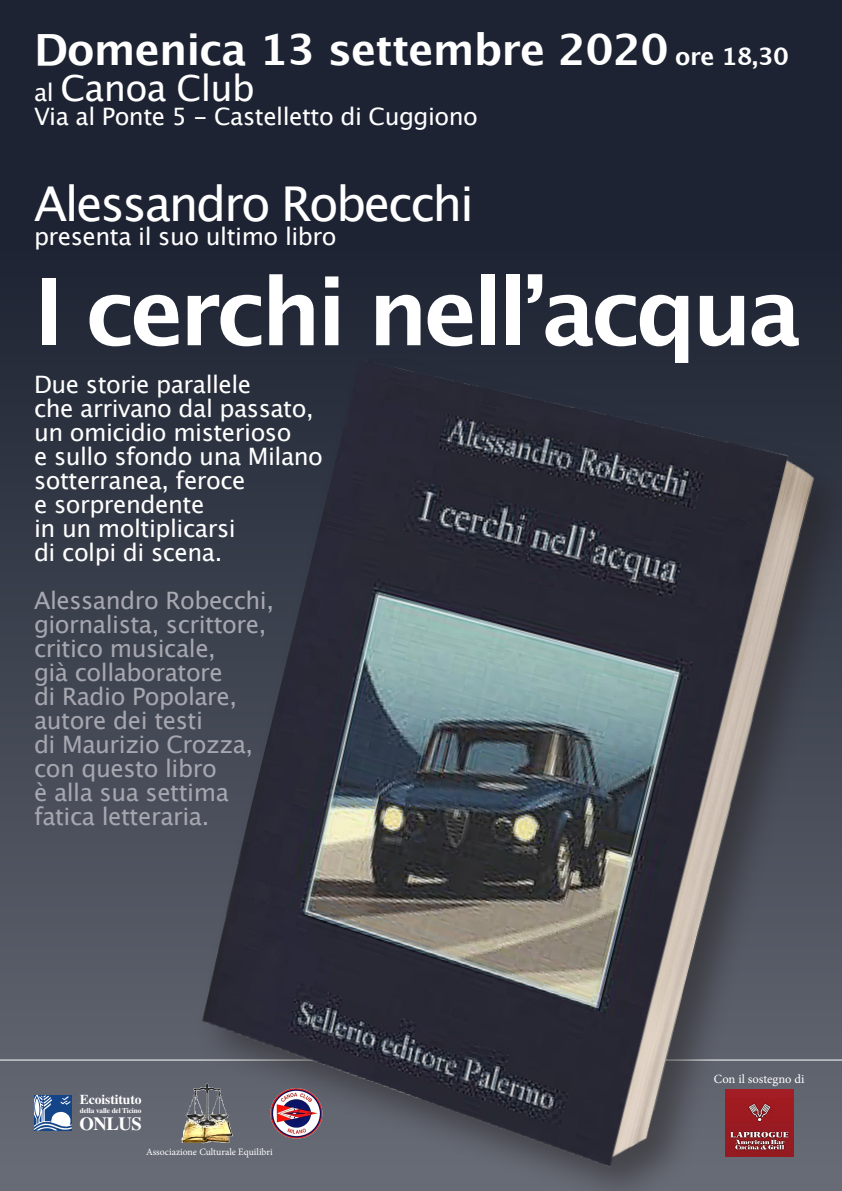
<style>
.page{position:relative;width:842px;height:1191px;background:#fff}
.page>*{position:absolute;margin:0;border:0;box-sizing:border-box;transform-origin:0 0}
.t1{font:700 92px "Lucida Grande";letter-spacing:-.05em;color:#fff}
.t2{font:48px "Lucida Grande";letter-spacing:-.05em;color:#fff}
.t3{font:700 43px "Lucida Grande";letter-spacing:-.02em;color:#fff}
.t4{font:36px "Lucida Grande";letter-spacing:-.02em;color:#fff}
.t5{font:24px "Lucida Grande";letter-spacing:-.02em;color:#fff}
.t6{font:24px "Lucida Grande";letter-spacing:-.02em;color:#a6a7af}
.t7{font:700 18.6px "Times LT Std";letter-spacing:-.02em;color:#fff}
.t8{font:700 13.5px "Times LT Std";letter-spacing:-.005em;color:#fff}
.t9{font:12.5px "Minion Pro";color:#fff}
.t10{font:9.8px "Minion Pro";color:#fff}
.t11{font:700 7.3px "Times LT Std";letter-spacing:-.015em;color:#fff}
.s1{font-size:24px}
</style>
<div class="page">
<div style="left:0;top:0;width:842px;height:1191px;background:linear-gradient(to bottom,#111727,#666a74)"></div>
<hr style="left:0;top:1059px;width:842px;height:1px;background:#fff">
<div style="left:34px;top:1094px;width:38px;height:36px;background:#61656f"></div>
<svg style="left:34px;top:1095px;width:38px;height:35px"></svg>
<img style="left:186px;top:343px;width:646px;height:845px">
<img style="left:180px;top:1083px;width:53px;height:60px">
<img style="left:267px;top:1086px;width:58px;height:54px">
<img style="left:725px;top:1089px;width:68px;height:68px">
<p class="t3" style="left:34px;top:15px;width:756px">Domenica 13 settembre 2020 <span class="s1">ore 18,30</span></p>
<p class="t4" style="left:34px;top:68px;width:222px"><span class="s1">al</span> Canoa Club</p>
<p class="t5" style="left:34px;top:103px;width:445px">Via al Ponte 5 - Castelletto di Cuggiono</p>
<p class="t2" style="left:34px;top:176px;width:441px">Alessandro Robecchi</p>
<p class="t5" style="left:34px;top:223px;width:304px">presenta il suo ultimo libro</p>
<p class="t1" style="left:34px;top:238px;width:769px">I cerchi nell’acqua</p>
<p class="t5" style="left:34px;top:371px;width:219px">Due storie parallele</p>
<p class="t5" style="left:34px;top:395px;width:281px">che arrivano dal passato,</p>
<p class="t5" style="left:34px;top:419px;width:259px">un omicidio misterioso</p>
<p class="t5" style="left:34px;top:443px;width:290px">e sullo sfondo una Milano</p>
<p class="t5" style="left:34px;top:467px;width:213px">sotterranea, feroce</p>
<p class="t5" style="left:34px;top:491px;width:172px">e sorprendente</p>
<p class="t5" style="left:34px;top:515px;width:203px">in un moltiplicarsi</p>
<p class="t5" style="left:34px;top:539px;width:190px">di colpi di scena.</p>
<p class="t6" style="left:34px;top:587px;width:241px">Alessandro Robecchi,</p>
<p class="t6" style="left:34px;top:611px;width:234px">giornalista, scrittore,</p>
<p class="t6" style="left:34px;top:635px;width:183px">critico musicale,</p>
<p class="t6" style="left:34px;top:659px;width:190px">già collaboratore</p>
<p class="t6" style="left:34px;top:683px;width:205px">di Radio Popolare,</p>
<p class="t6" style="left:34px;top:707px;width:170px">autore dei testi</p>
<p class="t6" style="left:34px;top:731px;width:221px">di Maurizio Crozza,</p>
<p class="t6" style="left:34px;top:755px;width:184px">con questo libro</p>
<p class="t6" style="left:34px;top:779px;width:196px">è alla sua settima</p>
<p class="t6" style="left:34px;top:803px;width:177px">fatica letteraria.</p>
<p class="t8" style="left:80px;top:1091px;width:63px">Ecoistituto</p>
<p class="t11" style="left:80px;top:1106px;width:63px">della valle del Ticino</p>
<p class="t7" style="left:79px;top:1112px;width:64px">ONLUS</p>
<p class="t10" style="left:146px;top:1145px;width:128px">Associazione Culturale Equilibri</p>
<p class="t9" style="left:714px;top:1070px;width:92px">Con il sostegno di</p>
</div>
